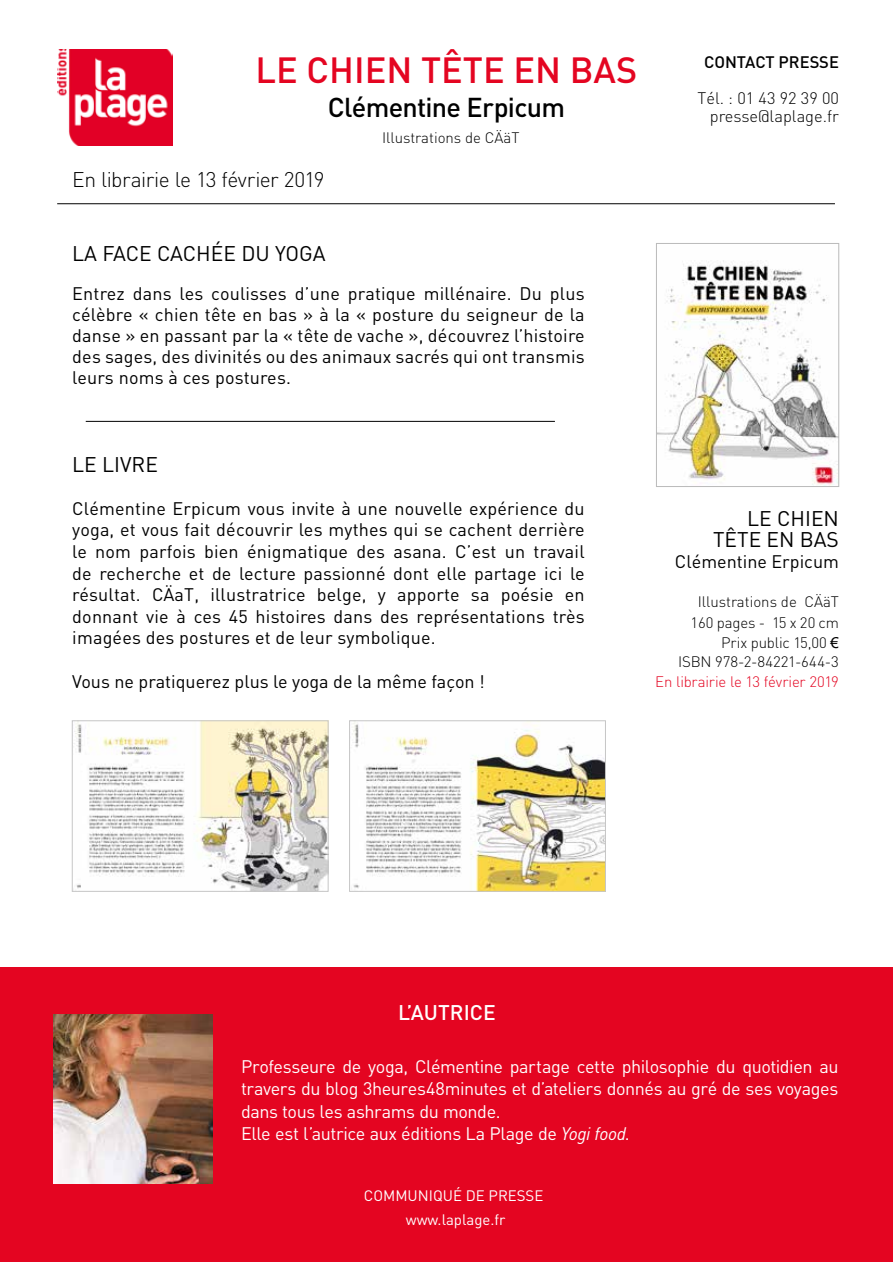
<style>
.page{position:relative;width:893px;height:1263px;background:#fff}
.page>*{position:absolute;margin:0;border:0;box-sizing:border-box;transform-origin:0 0}
.t1{font:500 36px "DIN";color:#e40521}
.t2{font:500 27px "DIN";letter-spacing:-.025em;color:#000}
.t3{font:21px/21px "DIN";color:#000;text-align:right}
.t4{font:300 21px "DIN";letter-spacing:-.03em;color:#000}
.t5{font:500 21px "DIN";color:#fff}
.t6{font:18px/21.6px "DIN";letter-spacing:.01em;color:#000;text-align:justify}
.t7{font:18px/22.5px "DIN";letter-spacing:-.025em;color:#fff}
.t8{font:300 16.5px/18px "DIN";color:#000;text-align:right}
.t9{font:500 16.5px "DIN";color:#000}
.t10{font:300 15px/21px "DIN";color:#000;text-align:center}
.t11{font:15px "DIN";color:#fff}
.t12{font:300 15px "DIN";letter-spacing:-.015em;color:#e40521}
.s1{font-family:"Arial";font-weight:400}
.s2{font-style:italic}
</style>
<div class="page">
<hr style="left:57px;top:203px;width:778px;height:1px;background:#000">
<img style="left:658px;top:260px;width:179px;height:225px">
<div style="left:656px;top:243px;width:183px;height:244px;border:1px solid #bababa"></div>
<div style="left:0;top:967px;width:893px;height:294px;background:#e40521"></div>
<hr style="left:86px;top:421px;width:469px;height:1px;background:#000">
<img style="left:58px;top:50px;width:115px;height:95px">
<img style="left:53px;top:1014px;width:160px;height:170px">
<img style="left:74px;top:722px;width:252px;height:168px">
<div style="left:72px;top:720px;width:256px;height:172px;border:1px solid #c6c6c6"></div>
<img style="left:352px;top:722px;width:252px;height:168px">
<div style="left:349px;top:720px;width:257px;height:172px;border:1px solid #c6c6c6"></div>
<h1 class="t1" style="left:256px;top:47px;width:383px">LE CHIEN TÊTE EN BAS</h1>
<h2 class="t2" style="left:328px;top:90px;width:239px">Clémentine Erpicum</h2>
<p class="t4" style="left:72px;top:166px;width:254px">En librairie le 13 février 2019</p>
<p class="t10" style="left:382px;top:127px;width:139px">Illustrations de CÄäT</p>
<p class="t3" style="left:72px;top:242px;width:255px">LA FACE CACHÉE DU YOGA</p>
<p class="t6" style="left:72px;top:282px;width:514px;line-height:21px">Entrez dans les coulisses d’une pratique millénaire. Du plus célèbre « chien tête en bas » à la « posture du seigneur de la danse » en passant par la « tête de vache », découvrez l’histoire des sages, des divinités ou des animaux sacrés qui ont transmis leurs noms à ces postures.</p>
<p class="t9" style="left:704px;top:51px;width:136px">CONTACT PRESSE</p>
<p class="t8" style="left:697px;top:89px;width:143px">Tél. : 01 43 92 39 00 presse@laplage.fr</p>
<p class="t3" style="left:72px;top:454px;width:87px">LE LIVRE</p>
<p class="t6" style="left:72px;top:497px;width:514px">Clémentine Erpicum vous invite à une nouvelle expérience du yoga, et vous fait découvrir les mythes qui se cachent derrière le nom parfois bien énigmatique des asana. C’est un travail de recherche et de lecture passionné dont elle partage ici le résultat. CÄaT, illustratrice belge, y apporte sa poésie en donnant vie à ces 45 histoires dans des représentations très imagées des postures et de leur symbolique.</p>
<p class="t6" style="left:72px;top:670px;width:414px">Vous ne pratiquerez plus le yoga de la même façon !</p>
<p class="t3" style="left:713px;top:508px;width:127px">LE CHIEN<br>TÊTE EN BAS</p>
<p class="t6" style="left:675px;top:551px;width:165px">Clémentine Erpicum</p>
<p class="t10" style="left:690px;top:591px;width:150px">Illustrations de CÄäT<br>160 pages - 15 x 20 cm</p>
<p class="t10" style="left:678px;top:632px;width:162px;line-height:19.5px;text-align:right">Prix public 15,00 <span class="s1">€<br></span>ISBN 978-2-84221-644-3</p>
<p class="t12" style="left:655px;top:672px;width:185px">En librairie le 13 février 2019</p>
<p class="t5" style="left:398px;top:999px;width:99px">L’AUTRICE</p>
<p class="t7" style="left:241px;top:1054px;width:599px">Professeure de yoga, Clémentine partage cette philosophie du quotidien au travers du blog 3heures48minutes et d’ateliers donnés au gré de ses voyages dans tous les ashrams du monde.<br>Elle est l’autrice aux éditions La Plage de <span class="s2">Yogi food</span>.</p>
<p class="t11" style="left:364px;top:1186px;width:181px">COMMUNIQUÉ DE PRESSE</p>
<p class="t11" style="left:406px;top:1210px;width:101px">www.laplage.fr</p>
</div>
